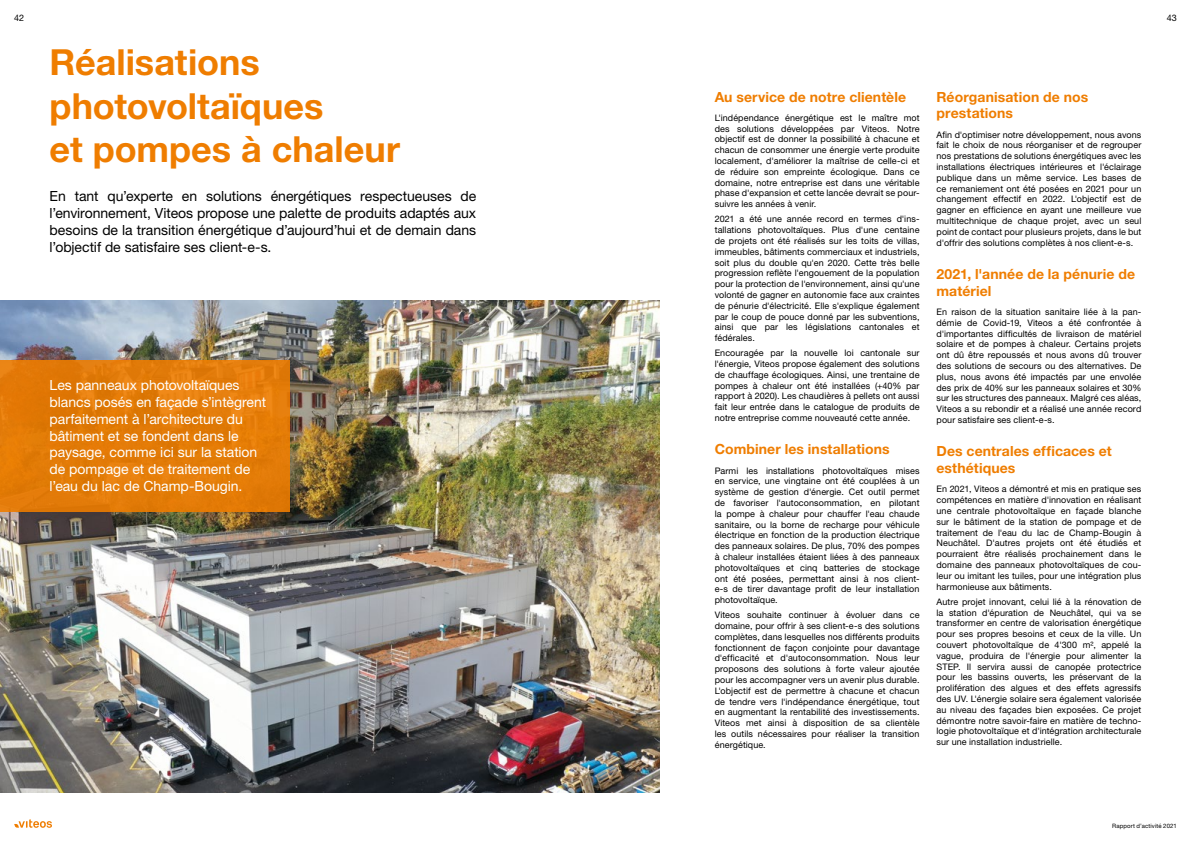
<style>
.page{position:relative;width:1191px;height:842px;background:#fff}
.page>*{position:absolute;margin:0;border:0;box-sizing:border-box;transform-origin:0 0}
.t1{font:700 36px/43.2px "Helvetica Neue LT Std";color:#ef7d00}
.t2{font:14px/16.8px "Helvetica Neue LT Std";letter-spacing:-.005em;color:#000;text-align:justify}
.t3{font:14px/16.8px "Helvetica Neue LT Std";letter-spacing:-.005em;color:#fff}
.t4{font:700 14px/16.8px "Helvetica Neue LT Std";letter-spacing:.005em;color:#ef7d00}
.t5{font:9px/10.8px "Helvetica Neue LT Std";letter-spacing:.01em;color:#000;text-align:justify}
.t6{font:6px "Helvetica Neue LT Std";letter-spacing:.02em;color:#000}
</style>
<div class="page">
<img style="left:0;top:300px;width:659px;height:492px">
<svg style="left:14px;top:819px;width:38px;height:9px"></svg>
<div style="left:0;top:360px;width:290px;height:151px;background:#e37b07"></div>
<p class="t5" style="left:14px;top:12px;width:11px">42</p>
<p class="t5" style="left:1166px;top:12px;width:12px">43</p>
<h1 class="t1" style="left:50px;top:40px;width:352px">Réalisations photovoltaïques<br>et pompes à chaleur</h1>
<p class="t2" style="left:50px;top:188px;width:428px">En tant qu’experte en solutions énergétiques respectueuses de l’environnement, Viteos propose une palette de produits adaptés aux besoins de la transition énergétique d’aujourd’hui et de demain dans l’objectif de satisfaire ses client-e-s.</p>
<h2 class="t4" style="left:714px;top:88px;width:193px">Au service de notre clientèle</h2>
<p class="t5" style="left:714px;top:112px;width:206px">L'indépendance énergétique est le maître mot des solutions développées par Viteos. Notre objectif est de donner la possibilité à chacune et chacun de consommer une énergie verte produite localement, d'améliorer la maîtrise de celle-ci et de réduire son empreinte écologique. Dans ce domaine, notre entreprise est dans une véritable phase d'expansion et cette lancée devrait se pour&shy;suivre les années à venir.</p>
<p class="t5" style="left:714px;top:214px;width:206px">2021 a été une année record en termes d'ins&shy;tallations photovoltaïques. Plus d'une centaine de projets ont été réalisés sur les toits de villas, immeubles, bâtiments commerciaux et industriels, soit plus du double qu'en 2020. Cette très belle progression reflète l'engouement de la population pour la protection de l'environnement, ainsi qu'une volonté de gagner en autonomie face aux craintes de pénurie d'électricité. Elle s'explique également par le coup de pouce donné par les subventions, ainsi que par les législations cantonales et fédérales.</p>
<p class="t5" style="left:714px;top:347px;width:206px">Encouragée par la nouvelle loi cantonale sur l'énergie, Viteos propose également des solutions de chauffage écologiques. Ainsi, une trentaine de pompes à chaleur ont été installées (+40% par rapport à 2020). Les chaudières à pellets ont aussi fait leur entrée dans le catalogue de produits de notre entreprise comme nouveauté cette année.</p>
<h2 class="t4" style="left:714px;top:441px;width:176px">Combiner les installations</h2>
<p class="t5" style="left:714px;top:465px;width:206px">Parmi les installations photovoltaïques mises en service, une vingtaine ont été couplées à un système de gestion d'énergie. Cet outil permet de favoriser l'autoconsommation, en pilotant la pompe à chaleur pour chauffer l'eau chaude sanitaire, ou la borne de recharge pour véhicule électrique en fonction de la production électrique des panneaux solaires. De plus, 70% des pompes à chaleur installées étaient liées à des panneaux photovoltaïques et cinq batteries de stockage ont été posées, permettant ainsi à nos client&shy;e-s de tirer davantage profit de leur installation photovoltaïque.</p>
<p class="t5" style="left:714px;top:609px;width:206px;text-align:left">Viteos souhaite continuer à évoluer dans ce domaine, pour offrir à ses client-e-s des solutions complètes, dans lesquelles nos différents produits fonctionnent de façon conjointe pour davantage d'efficacité et d'autoconsommation. Nous leur proposons des solutions à forte valeur ajoutée pour les accompagner vers un avenir plus durable.<br>L'objectif est de permettre à chacune et chacun de tendre vers l'indépendance énergétique, tout en augmentant la rentabilité des investissements.<br>Viteos met ainsi à disposition de sa clientèle les outils nécessaires pour réaliser la transition énergétique.</p>
<h2 class="t4" style="left:936px;top:88px;width:153px">Réorganisation de nos prestations</h2>
<p class="t5" style="left:936px;top:129px;width:206px">Afin d'optimiser notre développement, nous avons fait le choix de nous réorganiser et de regrouper nos prestations de solutions énergétiques avec les installations électriques intérieures et l'éclairage publique dans un même service. Les bases de ce remaniement ont été posées en 2021 pour un changement effectif en 2022. L'objectif est de gagner en efficience en ayant une meilleure vue multitechnique de chaque projet, avec un seul point de contact pour plusieurs projets, dans le but d'offrir des solutions complètes à nos client-e-s.</p>
<h2 class="t4" style="left:936px;top:265px;width:200px">2021, l'année de la pénurie de matériel</h2>
<p class="t5" style="left:936px;top:306px;width:206px">En raison de la situation sanitaire liée à la pan&shy;démie de Covid-19, Viteos a été confrontée à d'importantes difficultés de livraison de matériel solaire et de pompes à chaleur. Certains projets ont dû être repoussés et nous avons dû trouver des solutions de secours ou des alternatives. De plus, nous avons été impactés par une envolée des prix de 40% sur les panneaux solaires et 30% sur les structures des panneaux. Malgré ces aléas, Viteos a su rebondir et a réalisé une année record pour satisfaire ses client-e-s.</p>
<h2 class="t4" style="left:936px;top:443px;width:177px">Des centrales efficaces et esthétiques</h2>
<p class="t5" style="left:936px;top:484px;width:206px">En 2021, Viteos a démontré et mis en pratique ses compétences en matière d'innovation en réalisant une centrale photovoltaïque en façade blanche sur le bâtiment de la station de pompage et de traitement de l'eau du lac de Champ-Bougin à Neuchâtel. D'autres projets ont été étudiés et pourraient être réalisés prochainement dans le domaine des panneaux photovoltaïques de cou&shy;leur ou imitant les tuiles, pour une intégration plus harmonieuse aux bâtiments.</p>
<p class="t5" style="left:936px;top:596px;width:206px">Autre projet innovant, celui lié à la rénovation de la station d'épuration de Neuchâtel, qui va se transformer en centre de valorisation énergétique pour ses propres besoins et ceux de la ville. Un couvert photovoltaïque de 4'300 m2, appelé la vague, produira de l'énergie pour alimenter la STEP. Il servira aussi de canopée protectrice pour les bassins ouverts, les préservant de la prolifération des algues et des effets agressifs des UV. L'énergie solaire sera également valorisée au niveau des façades bien exposées. Ce projet démontre notre savoir-faire en matière de techno&shy;logie photovoltaïque et d'intégration architecturale sur une installation industrielle.</p>
<h2 class="t3" style="left:50px;top:377px;width:218px">Les panneaux photovoltaïques blancs posés en façade s’intègrent parfaitement à l’architecture du bâtiment et se fondent dans le paysage, comme ici sur la station de pompage et de traitement de l’eau du lac de Champ-Bougin.</h2>
<p class="t6" style="left:1112px;top:822px;width:66px">Rapport d’activité 2021</p>
</div>
